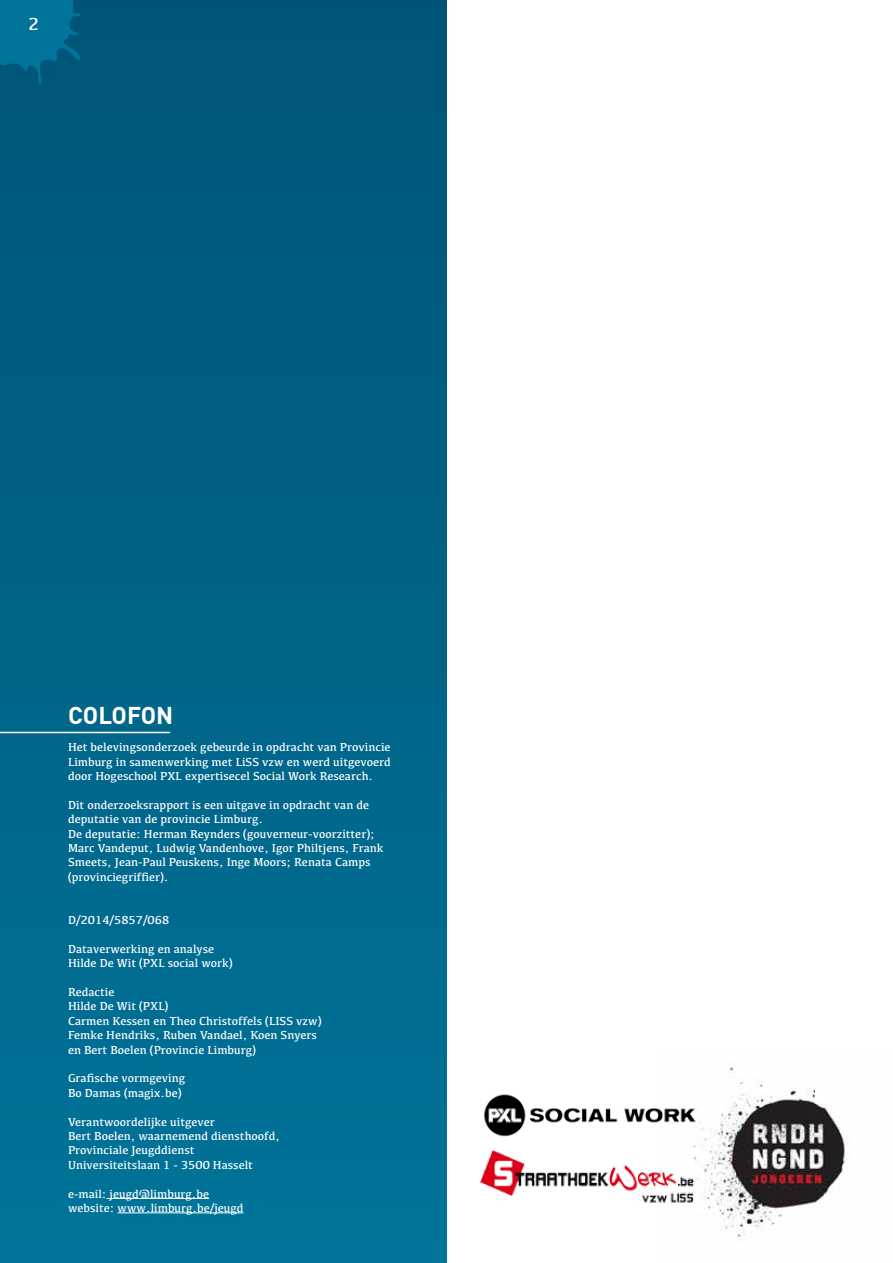
<style>
.page{position:relative;width:893px;height:1263px;background:#fff}
.page>*{position:absolute;margin:0;border:0;box-sizing:border-box;transform-origin:0 0}
.t1{font:700 24px "DIN";color:#fff}
.t2{font:18px "Kefa";color:#fff}
.t3{font:12px/14.4px "Kefa";color:#fff}
</style>
<div class="page">
<div style="left:0;top:0;width:446px;height:1263px;background:linear-gradient(to bottom,#005477,#007399)"></div>
<hr style="left:107px;top:1198px;width:102px;height:1px;background:#fff">
<hr style="left:118px;top:1212px;width:126px;height:1px;background:#fff">
<hr style="left:0;top:732px;width:170px;height:1px;background:#fff">
<svg style="left:0;top:0;width:95px;height:90px;background:#00658a"></svg>
<img style="left:693px;top:1066px;width:157px;height:176px">
<img style="left:480px;top:1149px;width:225px;height:57px">
<img style="left:484px;top:1090px;width:215px;height:50px">
<h2 class="t2" style="left:29px;top:13px;width:12px">2</h2>
<h1 class="t1" style="left:68px;top:699px;width:107px">COLOFON</h1>
<p class="t3" style="left:68px;top:739px;width:324px;text-align:justify">Het belevingsonderzoek gebeurde in opdracht van Provincie Limburg in samenwerking met LiSS vzw en werd uitgevoerd door Hogeschool PXL expertisecel Social Work Research.</p>
<p class="t3" style="left:68px;top:797px;width:317px">Dit onderzoeksrapport is een uitgave in opdracht van de deputatie van de provincie Limburg.<br>De deputatie: Herman Reynders (gouverneur-voorzitter); Marc Vandeput, Ludwig Vandenhove, Igor Philtjens, Frank Smeets, Jean-Paul Peuskens, Inge Moors; Renata Camps (provinciegriffier).</p>
<p class="t3" style="left:68px;top:912px;width:103px">D/2014/5857/068</p>
<p class="t3" style="left:68px;top:941px;width:166px">Dataverwerking en analyse<br>Hilde De Wit (PXL social work)</p>
<p class="t3" style="left:68px;top:984px;width:255px">Redactie<br>Hilde De Wit (PXL)<br>Carmen Kessen en Theo Christoffels (LISS vzw)<br>Femke Hendriks, Ruben Vandael, Koen Snyers en Bert Boelen (Provincie Limburg)</p>
<p class="t3" style="left:68px;top:1071px;width:119px">Grafische vormgeving<br>Bo Damas (magix.be)</p>
<p class="t3" style="left:68px;top:1114px;width:213px">Verantwoordelijke uitgever<br>Bert Boelen, waarnemend diensthoofd,<br>Provinciale Jeugddienst<br>Universiteitslaan 1 - 3500 Hasselt</p>
<p class="t3" style="left:68px;top:1186px;width:177px">e-mail: jeugd@limburg.be website: www.limburg.be/jeugd</p>
</div>
